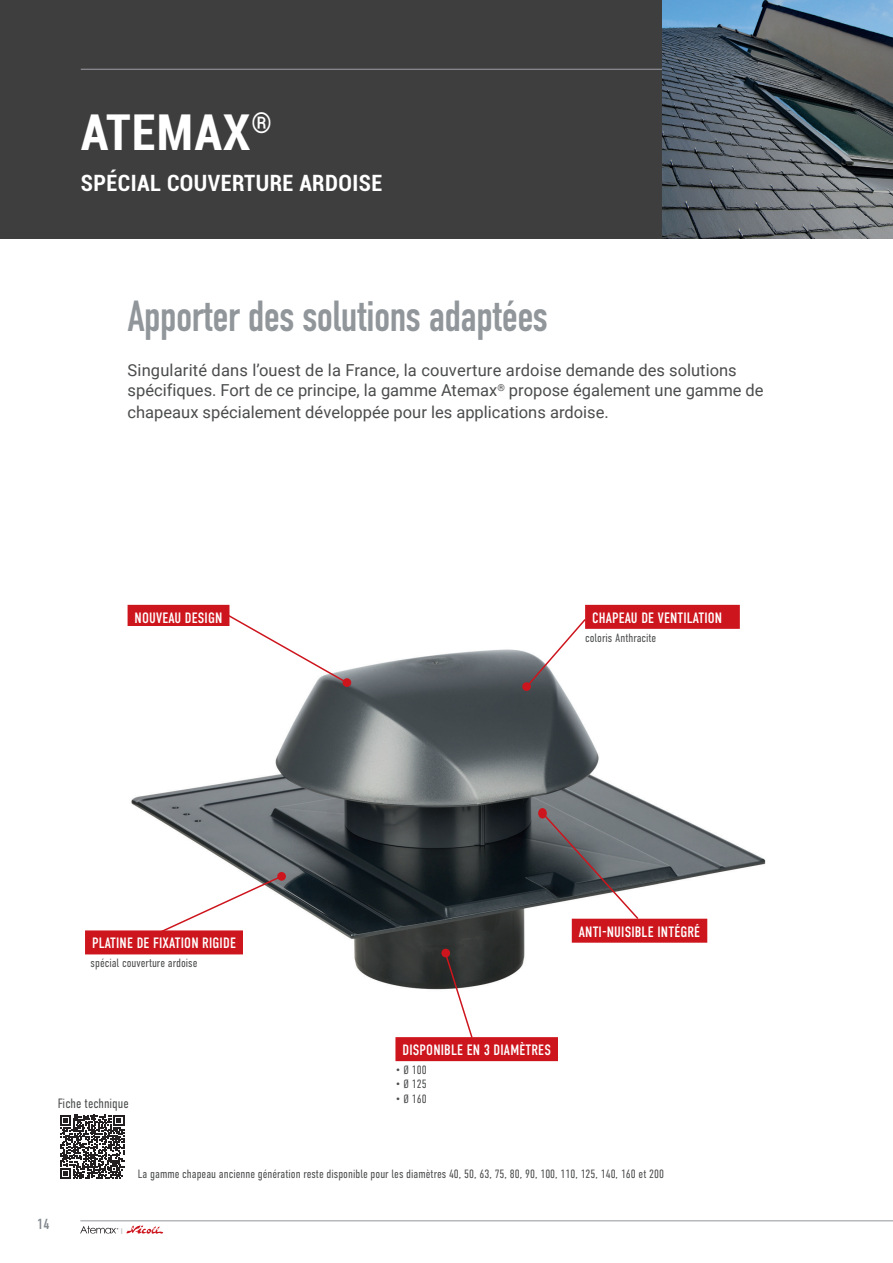
<style>
.page{position:relative;width:893px;height:1263px;background:#fff}
.page>*{position:absolute;margin:0;border:0;box-sizing:border-box;transform-origin:0 0}
.t1{font:700 condensed 49.5px "Roboto";letter-spacing:.02em;color:#fff}
.t2{font:43.5px "DIN Condensed";letter-spacing:-.03em;color:#91969b}
.t3{font:700 condensed 22.5px "Roboto";letter-spacing:.02em;color:#fff}
.t4{font:16.5px/19.8px "Roboto";color:#4b4c4d}
.t5{font:15px "DIN Condensed";letter-spacing:.01em;color:#fff}
.t6{font:14.7px "DIN Condensed";color:#81888e}
.t7{font:300 13.5px "DIN Condensed";color:#4b4c4d}
.t8{font:300 12px "DIN Condensed";color:#4b4c4d}
.t9{font:8.1px "DIN Condensed";color:#bcbdc0;scale:1.11 1}
</style>
<div class="page">
<hr style="left:80px;top:1220px;width:813px;height:1px;background:#939598">
<svg style="left:80px;top:1225px;width:83px;height:9px"></svg>
<div style="left:128px;top:605px;width:101px;height:24px;background:#cd151d"></div>
<img style="left:118px;top:626px;width:648px;height:364px">
<div style="left:85px;top:930px;width:158px;height:24px;background:#cd151d"></div>
<div style="left:395px;top:1037px;width:163px;height:24px;background:#cd151d"></div>
<div style="left:572px;top:919px;width:135px;height:24px;background:#cd151d"></div>
<svg style="left:226px;top:613px;width:123px;height:72px"></svg>
<div style="left:343px;top:678px;width:8px;height:9px;background:#cd151d;border-radius:50%"></div>
<svg style="left:526px;top:619px;width:61px;height:69px"></svg>
<div style="left:522px;top:682px;width:9px;height:9px;background:#cd151d;border-radius:50%"></div>
<svg style="left:160px;top:874px;width:124px;height:59px"></svg>
<div style="left:277px;top:872px;width:9px;height:9px;background:#cd151d;border-radius:50%"></div>
<svg style="left:540px;top:811px;width:100px;height:110px"></svg>
<div style="left:538px;top:808px;width:9px;height:10px;background:#cd151d;border-radius:50%"></div>
<svg style="left:441px;top:948px;width:33px;height:90px"></svg>
<div style="left:585px;top:605px;width:155px;height:24px;background:#cd151d"></div>
<div style="left:0;top:0;width:893px;height:239px;background:#3e3e3f"></div>
<hr style="left:81px;top:69px;width:758px;height:1px;background:#939598">
<svg style="left:60px;top:1115px;width:64px;height:64px"></svg>
<img style="left:662px;top:0;width:231px;height:239px">
<h1 class="t1" style="left:81px;top:97px;width:193px">ATEMAX<sup>®</sup></h1>
<h3 class="t3" style="left:81px;top:167px;width:303px">SPÉCIAL COUVERTURE ARDOISE</h3>
<h2 class="t2" style="left:128px;top:292px;width:422px">Apporter des solutions adaptées</h2>
<p class="t4" style="left:128px;top:360px;width:638px">Singularité dans l’ouest de la France, la couverture ardoise demande des solutions spécifiques. Fort de ce principe, la gamme Atemax<sup>®</sup> propose également une gamme de</p>
<p class="t4" style="left:128px;top:402px;width:483px">chapeaux spécialement développée pour les applications ardoise.</p>
<p class="t5" style="left:135px;top:609px;width:89px">NOUVEAU DESIGN</p>
<p class="t5" style="left:592px;top:609px;width:132px">CHAPEAU DE VENTILATION</p>
<p class="t8" style="left:585px;top:631px;width:73px">coloris Anthracite</p>
<p class="t5" style="left:92px;top:935px;width:145px">PLATINE DE FIXATION RIGIDE</p>
<p class="t8" style="left:91px;top:956px;width:108px">spécial couverture ardoise</p>
<p class="t5" style="left:579px;top:923px;width:123px">ANTI-NUISIBLE INTÉGRÉ</p>
<p class="t7" style="left:58px;top:1096px;width:72px">Fiche technique</p>
<p class="t5" style="left:402px;top:1041px;width:150px">DISPONIBLE EN 3 DIAMÈTRES</p>
<p class="t8" style="left:395px;top:1063px;width:33px">• Ø 100</p>
<p class="t8" style="left:395px;top:1077px;width:33px">• Ø 125</p>
<p class="t8" style="left:395px;top:1092px;width:33px">• Ø 160</p>
<p class="t6" style="left:37px;top:1216px;width:14px">14</p>
<p class="t8" style="left:138px;top:1167px;width:527px">La gamme chapeau ancienne génération reste disponible pour les diamètres 40, 50, 63, 75, 80, 90, 100, 110, 125, 140, 160 et 200</p>
<p class="t9" style="left:121px;top:1226px;width:3px">I</p>
</div>
